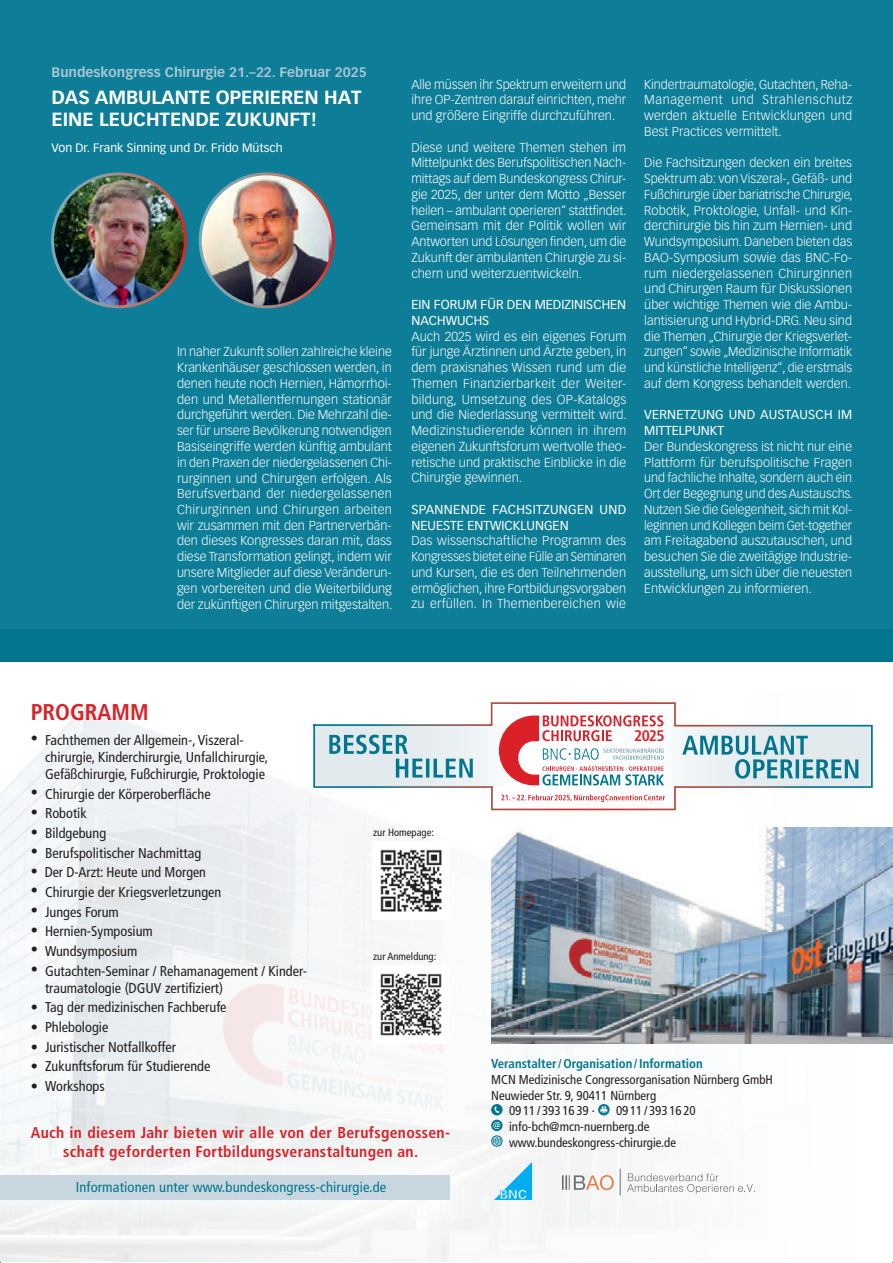
<style>
.page{position:relative;width:893px;height:1263px;background:#fff}
.page>*{position:absolute;margin:0;border:0;box-sizing:border-box;transform-origin:0 0}
.t1{font:700 condensed 22.8px "Frutiger LT Com";color:#da2128}
.BU{font:700 18.75px/22.5px "Vectora LT Pro";color:#fff}
.t2{font:700 condensed 15.6px/18.8px "Frutiger LT Com";letter-spacing:.02em;color:#da2128;text-align:center}
.t3{font:700 condensed 15.3px "Frutiger LT Com";color:#da2128}
.t4{font:condensed 14.25px/17.1px "Frutiger LT Com";color:#231f20}
.t5{font:condensed 14.25px "Frutiger LT Com";letter-spacing:.01em;color:#01768e}
.BU-2{font:700 13.5px "Vectora LT Pro";color:#a7c7d5}
.BU-3{font:300 12.75px/15.8px "Vectora LT Pro";color:#fff;text-align:justify}
.t6{font:condensed 12.75px/15.6px "Frutiger LT Com";color:#231f20}
.BU-4{font:12.75px/15.8px "Vectora LT Pro";color:#fff}
.t7{font:700 condensed 12.75px "Frutiger LT Com";color:#01768e}
.BU-5{font:12px "Vectora LT Pro";color:#fff}
.t8{font:condensed 10.5px "Frutiger LT Com";color:#231f20}
</style>
<div class="page">
<div style="left:0;top:0;width:893px;height:629px;background:#0e7d97"></div>
<img style="left:0;top:706px;width:873px;height:556px">
<div style="left:0;top:629px;width:893px;height:33px;background:#01768e"></div>
<div style="left:0;top:1117px;width:506px;height:140px;background:#f3f5f5"></div>
<div style="left:0;top:1175px;width:450px;height:24px;background:#c8d6df"></div>
<img style="left:491px;top:828px;width:402px;height:216px">
<div style="left:491px;top:1104px;width:12px;height:11px;background:#01768e;border-radius:50%"></div>
<svg style="left:494px;top:1106px;width:5px;height:7px"></svg>
<svg style="left:598px;top:1104px;width:12px;height:11px"></svg>
<svg style="left:600px;top:1106px;width:7px;height:6px"></svg>
<svg style="left:491px;top:1120px;width:12px;height:11px"></svg>
<svg style="left:493px;top:1122px;width:7px;height:7px"></svg>
<svg style="left:491px;top:1135px;width:12px;height:12px"></svg>
<svg style="left:492px;top:1136px;width:9px;height:10px"></svg>
<img style="left:372px;top:841px;width:78px;height:78px">
<img style="left:372px;top:966px;width:78px;height:78px">
<svg style="left:494px;top:1162px;width:38px;height:38px"></svg>
<svg style="left:620px;top:1168px;width:1px;height:27px"></svg>
<svg style="left:627px;top:1173px;width:128px;height:21px"></svg>
<svg style="left:562px;top:1175px;width:52px;height:15px"></svg>
<svg style="left:312px;top:702px;width:561px;height:109px"></svg>
<svg style="left:499px;top:715px;width:165px;height:70px"></svg>
<svg style="left:501px;top:794px;width:164px;height:8px"></svg>
<img style="left:53px;top:174px;width:132px;height:133px;border-radius:66px">
<div style="left:51px;top:172px;width:136px;height:136px;border:3px solid #fff;border-radius:50%"></div>
<img style="left:200px;top:174px;width:133px;height:133px;border-radius:66px">
<div style="left:199px;top:172px;width:136px;height:136px;border:3px solid #fff;border-radius:50%"></div>
<p class="BU-2" style="left:52px;top:64px;width:317px">Bundeskongress Chirurgie 21.–22. Februar 2025</p>
<p class="BU" style="left:52px;top:86px;width:312px">DAS AMBULANTE OPERIEREN HAT<br>EINE LEUCHTENDE ZUKUNFT!</p>
<p class="BU-5" style="left:52px;top:140px;width:232px">Von Dr. Frank Sinning und Dr. Frido Mütsch</p>
<p class="BU-3" style="left:177px;top:344px;width:217px">In naher Zukunft sollen zahlreiche kleine Krankenhäuser geschlossen werden, in denen heute noch Hernien, Hämorrhoi&shy;den und Metallentfernungen stationär durchgeführt werden. Die Mehrzahl die&shy;ser für unsere Bevölkerung notwendigen Basiseingriffe werden künftig ambulant in den Praxen der niedergelassenen Chi&shy;rurginnen und Chirurgen erfolgen. Als Berufsverband der niedergelassenen Chirurginnen und Chirurgen arbeiten wir zusammen mit den Partnerverbän&shy;den dieses Kongresses daran mit, dass diese Transformation gelingt, indem wir unsere Mitglieder auf diese Veränderun&shy;gen vorbereiten und die Weiterbildung der zukünftigen Chirurgen mitgestalten.</p>
<p class="BU-3" style="left:411px;top:76px;width:216px">Alle müssen ihr Spektrum erweitern und ihre OP-Zentren darauf einrichten, mehr und größere Eingriffe durchzuführen.</p>
<p class="BU-3" style="left:411px;top:139px;width:217px">Diese und weitere Themen stehen im Mittelpunkt des Berufspolitischen Nach&shy;mittags auf dem Bundeskongress Chirur&shy;gie 2025, der unter dem Motto „Besser heilen – ambulant operieren“ stattfindet.<br>Gemeinsam mit der Politik wollen wir Antworten und Lösungen finden, um die Zukunft der ambulanten Chirurgie zu si&shy;chern und weiterzuentwickeln.</p>
<p class="BU-4" style="left:411px;top:297px;width:216px">EIN FORUM FÜR DEN MEDIZINISCHEN<br>NACHWUCHS</p>
<p class="BU-3" style="left:411px;top:328px;width:217px;text-align:left">Auch 2025 wird es ein eigenes Forum für junge Ärztinnen und Ärzte geben, in dem praxisnahes Wissen rund um die Themen Finanzierbarkeit der Weiter&shy;bildung, Umsetzung des OP-Katalogs und die Niederlassung vermittelt wird.<br>Medizinstudierende können in ihrem eigenen Zukunftsforum wertvolle theo&shy;retische und praktische Einblicke in die Chirurgie gewinnen.</p>
<p class="BU-4" style="left:411px;top:501px;width:216px">SPANNENDE FACHSITZUNGEN UND<br>NEUESTE ENTWICKLUNGEN</p>
<p class="BU-3" style="left:411px;top:533px;width:216px">Das wissenschaftliche Programm des Kongresses bietet eine Fülle an Seminaren und Kursen, die es den Teilnehmenden ermöglichen, ihre Fortbildungsvorgaben zu erfüllen. In Themenbereichen wie</p>
<p class="BU-3" style="left:644px;top:76px;width:209px">Kindertraumatologie, Gutachten, Reha-Management und Strahlenschutz werden aktuelle Entwicklungen und Best Practices vermittelt.</p>
<p class="BU-3" style="left:644px;top:155px;width:210px">Die Fachsitzungen decken ein breites Spektrum ab: von Viszeral-, Gefäß- und Fußchirurgie über bariatrische Chirurgie, Robotik, Proktologie, Unfall- und Kin&shy;derchirurgie bis hin zum Hernien- und Wundsymposium. Daneben bieten das BAO-Symposium sowie das BNC-Fo&shy;rum niedergelassenen Chirurginnen und Chirurgen Raum für Diskussionen über wichtige Themen wie die Ambu&shy;lantisierung und Hybrid-DRG. Neu sind die Themen „Chirurgie der Kriegsverlet&shy;zungen“ sowie „Medizinische Informatik und künstliche Intelligenz“, die erstmals auf dem Kongress behandelt werden.</p>
<p class="BU-4" style="left:644px;top:407px;width:209px">VERNETZUNG UND AUSTAUSCH IM<br>MITTELPUNKT</p>
<p class="BU-3" style="left:644px;top:438px;width:210px">Der Bundeskongress ist nicht nur eine Plattform für berufspolitische Fragen und fachliche Inhalte, sondern auch ein Ort der Begegnung und des Austauschs.<br>Nutzen Sie die Gelegenheit, sich mit Kol&shy;leginnen und Kollegen beim Get-together am Freitagabend auszutauschen, und besuchen Sie die zweitägige Industrie&shy;ausstellung, um sich über die neuesten Entwicklungen zu informieren.</p>
<p class="t1" style="left:31px;top:698px;width:119px">PROGRAMM</p>
<p class="t4" style="left:45px;top:731px;width:225px;text-indent:-14px">• Fachthemen der Allgemein-, Viszera l&shy;chirurgie, Kinderchirurgie, Unfall chirurgie,<br>Gefäßchirurgie, Fußchirurgie, Proktologie</p>
<p class="t4" style="left:31px;top:785px;width:181px">• Chirurgie der Körperoberfläche</p>
<p class="t4" style="left:31px;top:805px;width:57px">• Robotik</p>
<p class="t4" style="left:31px;top:824px;width:77px">• Bildgebung</p>
<p class="t4" style="left:31px;top:844px;width:172px">• Berufspolitischer Nachmittag</p>
<p class="t4" style="left:31px;top:864px;width:177px">• Der D-Arzt: Heute und Morgen</p>
<p class="t4" style="left:31px;top:883px;width:192px">• Chirurgie der Kriegsverletzungen</p>
<p class="t4" style="left:31px;top:903px;width:90px">• Junges Forum</p>
<p class="t4" style="left:31px;top:922px;width:124px">• Hernien-Symposium</p>
<p class="t4" style="left:31px;top:942px;width:108px">• Wundsymposium</p>
<p class="t4" style="left:45px;top:962px;width:263px;text-indent:-14px">• Gutachten-Seminar / Rehamanagement / Kinder&shy;traumatologie (DGUV zertifiziert)</p>
<p class="t4" style="left:31px;top:998px;width:197px">• Tag der medizinischen Fachberufe</p>
<p class="t4" style="left:31px;top:1018px;width:79px">• Phlebologie</p>
<p class="t4" style="left:31px;top:1038px;width:147px">• Juristischer Notfallkoffer</p>
<p class="t4" style="left:31px;top:1057px;width:181px">• Zukunftsforum für Studierende</p>
<p class="t4" style="left:31px;top:1077px;width:75px">• Workshops</p>
<p class="t8" style="left:373px;top:826px;width:62px">zur Homepage:</p>
<p class="t8" style="left:373px;top:950px;width:65px">zur Anmeldung:</p>
<p class="t2" style="left:31px;top:1123px;width:421px">Auch in diesem Jahr bieten wir alle von der Berufsgenossen&shy;schaft geforderten Fortbildungsveranstaltungen an.</p>
<p class="t5" style="left:76px;top:1178px;width:312px">Informationen unter www.bundeskongress-chirurgie.de</p>
<p class="t3" style="left:634px;top:726px;width:32px">2025</p>
<p class="t7" style="left:491px;top:1056px;width:213px">Veranstalter / Organisation / Information</p>
<p class="t6" style="left:491px;top:1072px;width:283px">MCN Medizinische Congressorganisation Nürnberg GmbH</p>
<p class="t6" style="left:491px;top:1087px;width:167px">Neuwieder Str. 9, 90411 Nürnberg</p>
<p class="t6" style="left:509px;top:1103px;width:88px">09 11 / 393 16 39 ·</p>
<p class="t6" style="left:509px;top:1103px;width:188px;text-indent:107px">09 11 / 393 16 20 info-bch@mcn-nuernberg.de www.bundeskongress-chirurgie.de</p>
</div>
